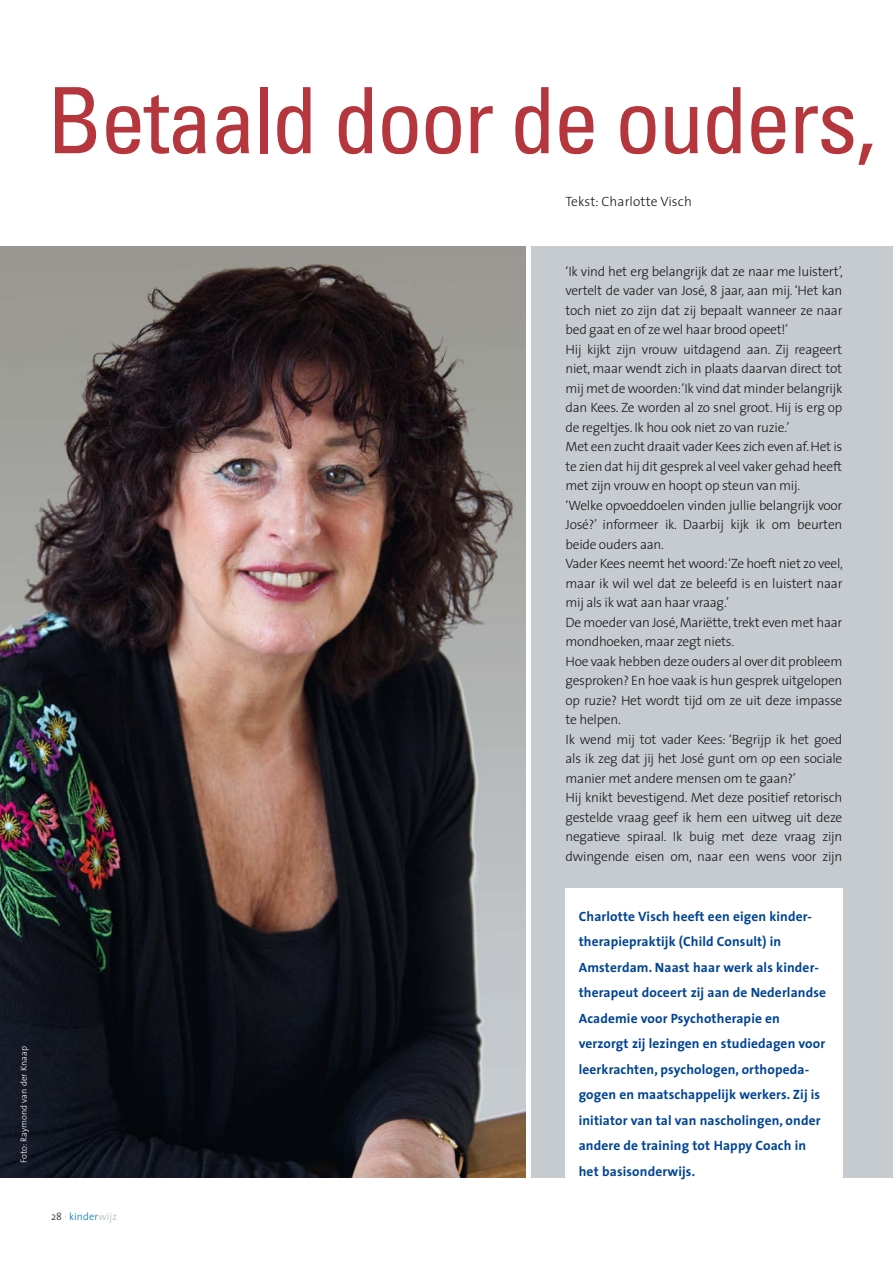
<style>
.page{position:relative;width:893px;height:1263px;background:#fff}
.page>*{position:absolute;margin:0;border:0;box-sizing:border-box;transform-origin:0 0}
.t1{font:condensed 91.5px "Univers";letter-spacing:-.025em;color:#b5363d}
.t2{font:300 13.5px/19.5px "The Sans";letter-spacing:-.02em;color:#1a171c}
.t3{font:700 13.5px/25.5px "The Sans";letter-spacing:.01em;color:#004494}
.t4{font:300 13.5px "The Sans";letter-spacing:.01em;color:#1a171c}
.t5{font:300 10.5px "The Sans";letter-spacing:.01em;color:#0075b8}
.t6{font:300 9px "The Sans";letter-spacing:.01em;color:#fff}
.s1{color:#1a171c}
.s2{color:#b1b3b4}
</style>
<div class="page">
<div style="left:531px;top:247px;width:361px;height:931px;background:#c6cbd0"></div>
<img style="left:0;top:247px;width:526px;height:931px">
<div style="left:565px;top:889px;width:277px;height:313px;background:#fff"></div>
<h1 class="t1" style="left:47px;top:63px;width:830px">Betaald door de ouders,</h1>
<p class="t4" style="left:566px;top:190px;width:128px">Tekst: Charlotte Visch</p>
<p class="t6" style="left:16px;top:1163px;width:118px;rotate:-90deg">Foto: Raymond van der Knaap</p>
<p class="t5" style="left:51px;top:1207px;width:68px"><span class="s1">28</span> <sup>.</sup> kinder<span class="s2">wijz</span></p>
<p class="t2" style="left:566px;top:261px;width:279px">‘Ik vind het erg belangrijk dat ze naar me luistert’, vertelt de vader van José, 8 jaar, aan mij. ‘Het kan toch niet zo zijn dat zij bepaalt wanneer ze naar bed gaat en of ze wel haar brood opeet!’<br>Hij kijkt zijn vrouw uitdagend aan. Zij reageert niet, maar wendt zich in plaats daarvan direct tot mij met de woorden: ‘Ik vind dat minder belangrijk dan Kees. Ze worden al zo snel groot. Hij is erg op de regeltjes. Ik hou ook niet zo van ruzie.’<br>Met een zucht draait vader Kees zich even af. Het is te zien dat hij dit gesprek al veel vaker gehad heeft met zijn vrouw en hoopt op steun van mij.<br>‘Welke opvoeddoelen vinden jullie belangrijk voor José?’ informeer ik. Daarbij kijk ik om beurten beide ouders aan.<br>Vader Kees neemt het woord: ‘Ze hoeft niet zo veel, maar ik wil wel dat ze beleefd is en luistert naar mij als ik wat aan haar vraag.’<br>De moeder van José, Mariëtte, trekt even met haar mondhoeken, maar zegt niets.<br>Hoe vaak hebben deze ouders al over dit probleem gesproken? En hoe vaak is hun gesprek uitgelopen op ruzie? Het wordt tijd om ze uit deze impasse te helpen.<br>Ik wend mij tot vader Kees: ‘Begrijp ik het goed als ik zeg dat jij het José gunt om op een sociale manier met andere mensen om te gaan?’<br>Hij knikt bevestigend. Met deze positief retorisch gestelde vraag geef ik hem een uitweg uit deze negatieve spiraal. Ik buig met deze vraag zijn dwingende eisen om, naar een wens voor zijn</p>
<p class="t3" style="left:579px;top:903px;width:249px">Charlotte Visch heeft een eigen kinder&shy;therapie praktijk (Child Consult) in Amsterdam. Naast haar werk als kinder&shy;therapeut doceert zij aan de Nederlandse Academie voor Psycho therapie en verzorgt zij lezingen en studiedagen voor leerkrachten, psychologen, orthopeda&shy;gogen en maatschappelijk werkers. Zij is initiator van tal van nascholingen, onder andere de training tot Happy Coach in het basisonderwijs.</p>
</div>
